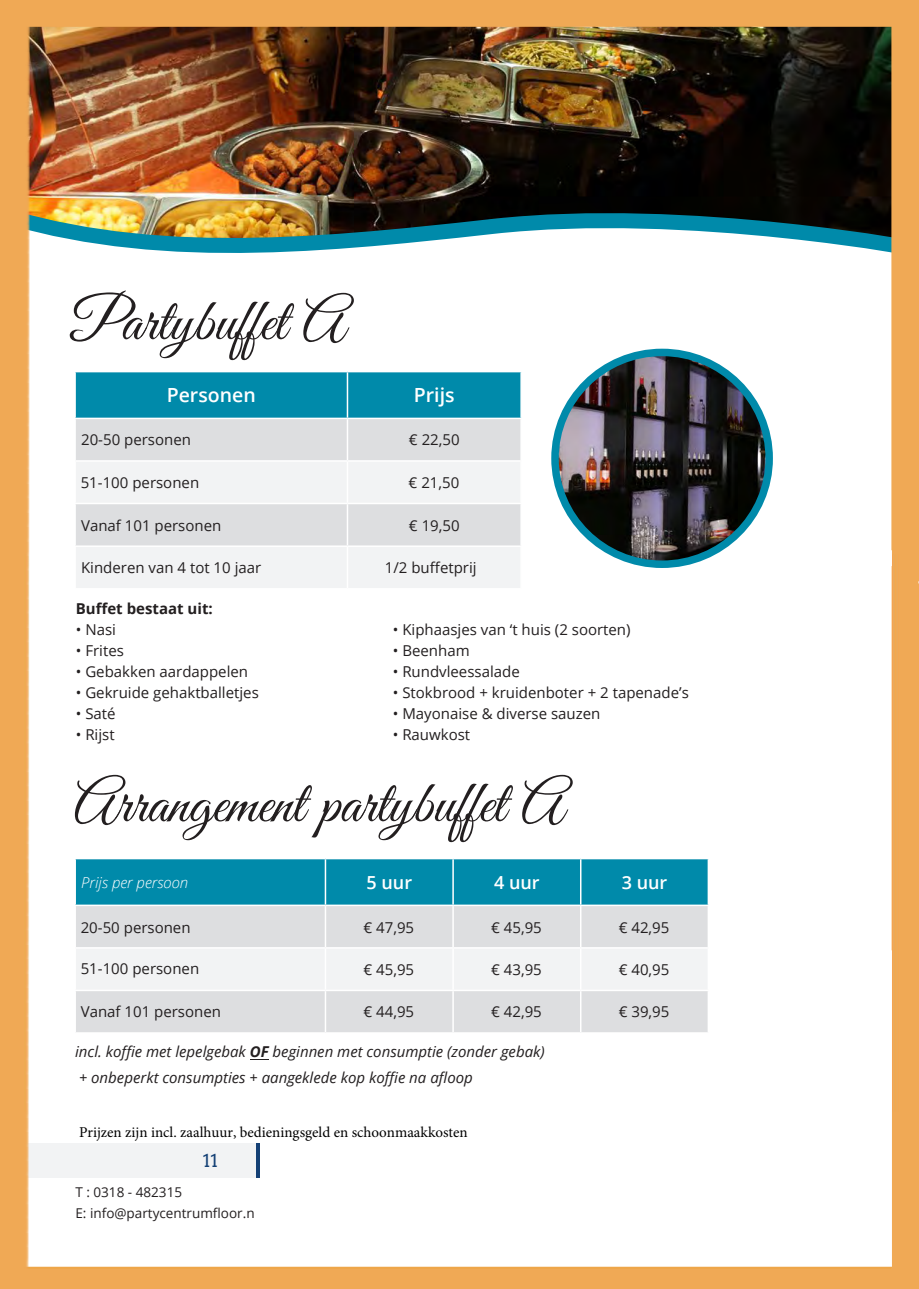
<style>
.page{position:relative;width:919px;height:1289px;background:#fff}
.page>*{position:absolute;margin:0;border:0;box-sizing:border-box;transform-origin:0 0}
.Level_1_Heading{font:60px "Great Vibes";color:#231f20}
.t1{font:600 19.5px "Open Sans";color:#fff}
.t2{font:600 18px "Open Sans";color:#fff}
.t3{font:18px "Arvo";color:#144075}
.Body_Text{font:15px "Open Sans";color:#231f20}
.Body_Text-2{font:italic 15px "Open Sans";color:#231f20}
.t4{font:15px "Minion Pro";color:#000}
.Body_Text-3{font:700 15px "Open Sans";color:#231f20}
.Body_Text-4{font:italic 300 15px "Open Sans";color:#fff}
.t5{font:13.5px/21px "Open Sans";color:#231f20}
.s1{font-weight:700}
</style>
<div class="page">
<svg style="left:0;top:1288px;width:26px;height:1px"></svg>
<svg style="left:892px;top:1263px;width:27px;height:26px"></svg>
<img style="left:0;top:0;width:918px;height:1288px">
<p class="Level_1_Heading" style="left:71px;top:288px;width:275px">Partybuffet A</p>
<p class="t1" style="left:167px;top:382px;width:91px">Personen</p>
<p class="t1" style="left:414px;top:382px;width:42px">Prijs</p>
<p class="Body_Text" style="left:81px;top:429px;width:111px">20-50 personen</p>
<p class="Body_Text" style="left:409px;top:429px;width:52px">€ 22,50</p>
<p class="Body_Text" style="left:81px;top:472px;width:120px">51-100 personen</p>
<p class="Body_Text" style="left:408px;top:472px;width:52px">€ 21,50</p>
<p class="Body_Text" style="left:81px;top:515px;width:142px">Vanaf 101 personen</p>
<p class="Body_Text" style="left:409px;top:515px;width:52px">€ 19,50</p>
<p class="Body_Text" style="left:81px;top:557px;width:182px">Kinderen van 4 tot 10 jaar</p>
<p class="Body_Text" style="left:385px;top:557px;width:93px">1/2 buffetprij</p>
<p class="Body_Text-3" style="left:76px;top:597px;width:138px">Buffet bestaat uit:</p>
<p class="Body_Text" style="left:76px;top:619px;width:42px">• Nasi</p>
<p class="Body_Text" style="left:76px;top:640px;width:50px">• Frites</p>
<p class="Body_Text" style="left:76px;top:661px;width:174px">• Gebakken aardappelen</p>
<p class="Body_Text" style="left:76px;top:682px;width:184px">• Gekruide gehaktballetjes</p>
<p class="Body_Text" style="left:76px;top:703px;width:41px">• Saté</p>
<p class="Body_Text" style="left:76px;top:724px;width:40px">• Rijst</p>
<p class="Body_Text" style="left:393px;top:619px;width:239px">• Kiphaasjes van ‘t huis (2 soorten)</p>
<p class="Body_Text" style="left:393px;top:640px;width:78px">• Beenham</p>
<p class="Body_Text" style="left:393px;top:661px;width:128px">• Rundvleessalade</p>
<p class="Body_Text" style="left:393px;top:682px;width:297px">• Stokbrood + kruidenboter + 2 tapenade’s</p>
<p class="Body_Text" style="left:393px;top:703px;width:209px">• Mayonaise &amp; diverse sauzen</p>
<p class="Body_Text" style="left:393px;top:724px;width:79px">• Rauwkost</p>
<p class="Level_1_Heading" style="left:74px;top:770px;width:491px">Arrangement partybuffet A</p>
<p class="Body_Text-4" style="left:81px;top:871px;width:109px">Prijs per persoon</p>
<p class="t2" style="left:366px;top:870px;width:47px">5 uur</p>
<p class="t2" style="left:494px;top:870px;width:47px">4 uur</p>
<p class="t2" style="left:621px;top:870px;width:47px">3 uur</p>
<p class="Body_Text" style="left:81px;top:916px;width:111px">20-50 personen</p>
<p class="Body_Text" style="left:363px;top:917px;width:52px">€ 47,95</p>
<p class="Body_Text" style="left:491px;top:917px;width:52px">€ 45,95</p>
<p class="Body_Text" style="left:618px;top:917px;width:52px">€ 42,95</p>
<p class="Body_Text" style="left:81px;top:958px;width:120px">51-100 personen</p>
<p class="Body_Text" style="left:363px;top:958px;width:52px">€ 45,95</p>
<p class="Body_Text" style="left:491px;top:958px;width:52px">€ 43,95</p>
<p class="Body_Text" style="left:618px;top:958px;width:52px">€ 40,95</p>
<p class="Body_Text" style="left:81px;top:1001px;width:142px">Vanaf 101 personen</p>
<p class="Body_Text" style="left:363px;top:1001px;width:52px">€ 44,95</p>
<p class="Body_Text" style="left:491px;top:1001px;width:52px">€ 42,95</p>
<p class="Body_Text" style="left:618px;top:1001px;width:52px">€ 39,95</p>
<p class="Body_Text-2" style="left:75px;top:1041px;width:471px">incl. koffie met lepelgebak <span class="s1">OF</span> beginnen met consumptie (zonder gebak)</p>
<p class="Body_Text-2" style="left:79px;top:1067px;width:395px">+ onbeperkt consumpties + aangeklede kop koffie na afloop</p>
<p class="t4" style="left:79px;top:1121px;width:390px">Prijzen zijn incl. zaalhuur, bedieningsgeld en schoonmaakkosten</p>
<p class="t3" style="left:203px;top:1149px;width:17px">11</p>
<p class="t5" style="left:75px;top:1180px;width:181px">T : 0318 - 482315<br>E: info@partycentrumfloor.n</p>
</div>
